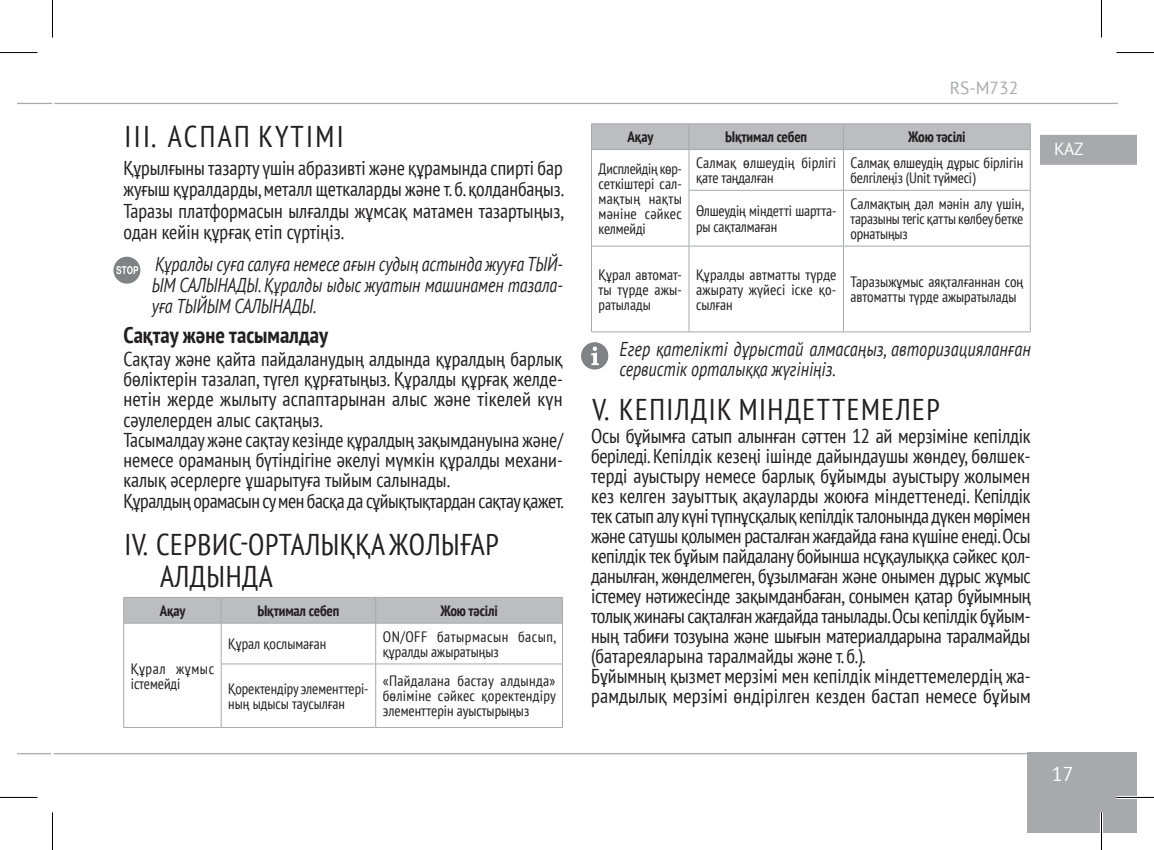
<style>
.page{position:relative;width:1154px;height:850px;background:#fff}
.page>*{position:absolute;margin:0;border:0;box-sizing:border-box;transform-origin:0 0}
.t1{font:condensed 30px/32.5px "PT Sans";letter-spacing:.02em;color:#231f20}
.t2{font:condensed 30px "PT Sans";letter-spacing:.05em;color:#231f20}
.t3{font:condensed 30px "PT Sans";letter-spacing:.08em;color:#231f20}
.Heading_2{font:700 condensed 22.5px "PT Sans";color:#231f20}
.t4{font:condensed 20px/20px "PT Sans";color:#231f20;text-align:justify}
.Footnote_1{font:italic 20px/21.2px "PT Sans";color:#231f20;text-align:justify;scale:.8 1}
.Footnote_1-2{font:italic 20px/20px "PT Sans";color:#231f20;scale:.81 1}
.t5{font:condensed 20px "PT Sans";letter-spacing:-.025em;color:#231f20}
.t6{font:20px "PT Sans";color:#fff}
.t7{font:17.5px "PT Sans";color:#a8a9ad}
.t8{font:17.5px "PT Sans";color:#fff}
.Plain_Text{font:condensed 15px/15px "PT Sans";color:#231f20}
.Plain_Text_Header{font:700 condensed 15px "PT Sans";letter-spacing:-.01em;color:#231f20}
.Plain_Text-2{font:condensed 15px/15px "PT Sans";letter-spacing:.03em;color:#231f20}
.Plain_Text-3{font:condensed 15px/15px "PT Sans";letter-spacing:.02em;color:#231f20}
</style>
<div class="page">
<div style="left:1027px;top:752px;width:110px;height:80px;background:#a8a9ad"></div>
<hr style="left:17px;top:103px;width:35px;height:1px;background:#a8a9ad">
<hr style="left:17px;top:752px;width:34px;height:2px;background:#a8a9ad">
<hr style="left:54px;top:752px;width:1008px;height:2px;background:#a8a9ad">
<div style="left:1040px;top:135px;width:97px;height:30px;background:#a8a9ad"></div>
<hr style="left:54px;top:103px;width:1064px;height:1px;background:#a8a9ad">
<hr style="left:123px;top:596px;width:98px;height:1px;background:#a8a9ad">
<hr style="left:221px;top:596px;width:155px;height:1px;background:#a8a9ad">
<hr style="left:376px;top:596px;width:187px;height:1px;background:#a8a9ad">
<div style="left:123px;top:597px;width:440px;height:25px;background:#bcbdc0"></div>
<hr style="left:123px;top:622px;width:98px;height:1px;background:#a8a9ad">
<hr style="left:123px;top:623px;width:1px;height:40px;background:#a8a9ad">
<hr style="left:221px;top:622px;width:155px;height:1px;background:#a8a9ad">
<hr style="left:221px;top:623px;width:1px;height:40px;background:#a8a9ad">
<hr style="left:376px;top:622px;width:187px;height:1px;background:#a8a9ad">
<hr style="left:375px;top:623px;width:1px;height:40px;background:#a8a9ad">
<hr style="left:562px;top:623px;width:1px;height:40px;background:#a8a9ad">
<hr style="left:123px;top:663px;width:1px;height:63px;background:#a8a9ad">
<hr style="left:221px;top:663px;width:155px;height:1px;background:#a8a9ad">
<hr style="left:221px;top:664px;width:1px;height:62px;background:#a8a9ad">
<hr style="left:376px;top:663px;width:187px;height:1px;background:#a8a9ad">
<hr style="left:375px;top:664px;width:1px;height:62px;background:#a8a9ad">
<hr style="left:562px;top:664px;width:1px;height:62px;background:#a8a9ad">
<hr style="left:123px;top:726px;width:98px;height:1px;background:#a8a9ad">
<hr style="left:221px;top:726px;width:155px;height:1px;background:#a8a9ad">
<hr style="left:376px;top:726px;width:187px;height:1px;background:#a8a9ad">
<svg style="left:113px;top:256px;width:27px;height:27px"></svg>
<hr style="left:591px;top:123px;width:98px;height:1px;background:#a8a9ad">
<hr style="left:689px;top:123px;width:154px;height:1px;background:#a8a9ad">
<hr style="left:843px;top:123px;width:187px;height:1px;background:#a8a9ad">
<div style="left:591px;top:124px;width:440px;height:25px;background:#bcbdc0"></div>
<hr style="left:591px;top:149px;width:98px;height:1px;background:#a8a9ad">
<hr style="left:591px;top:150px;width:1px;height:40px;background:#a8a9ad">
<hr style="left:689px;top:149px;width:154px;height:1px;background:#a8a9ad">
<hr style="left:688px;top:150px;width:1px;height:40px;background:#a8a9ad">
<hr style="left:843px;top:149px;width:187px;height:1px;background:#a8a9ad">
<hr style="left:843px;top:150px;width:1px;height:40px;background:#a8a9ad">
<hr style="left:1030px;top:150px;width:1px;height:40px;background:#a8a9ad">
<hr style="left:591px;top:190px;width:1px;height:56px;background:#a8a9ad">
<hr style="left:689px;top:190px;width:154px;height:1px;background:#a8a9ad">
<hr style="left:688px;top:190px;width:1px;height:56px;background:#a8a9ad">
<hr style="left:843px;top:190px;width:187px;height:1px;background:#a8a9ad">
<hr style="left:843px;top:190px;width:1px;height:56px;background:#a8a9ad">
<hr style="left:1030px;top:190px;width:1px;height:56px;background:#a8a9ad">
<hr style="left:591px;top:245px;width:98px;height:1px;background:#a8a9ad">
<hr style="left:591px;top:246px;width:1px;height:85px;background:#a8a9ad">
<hr style="left:689px;top:245px;width:154px;height:1px;background:#a8a9ad">
<hr style="left:688px;top:246px;width:1px;height:85px;background:#a8a9ad">
<hr style="left:843px;top:245px;width:187px;height:1px;background:#a8a9ad">
<hr style="left:843px;top:246px;width:1px;height:85px;background:#a8a9ad">
<hr style="left:1030px;top:246px;width:1px;height:85px;background:#a8a9ad">
<hr style="left:591px;top:331px;width:98px;height:1px;background:#a8a9ad">
<hr style="left:689px;top:331px;width:154px;height:1px;background:#a8a9ad">
<hr style="left:843px;top:331px;width:187px;height:1px;background:#a8a9ad">
<svg style="left:581px;top:342px;width:27px;height:27px"></svg>
<hr style="left:1116px;top:795px;width:38px;height:3px;background:#fff">
<hr style="left:1100px;top:812px;width:3px;height:37px;background:#fff">
<hr style="left:0;top:52px;width:38px;height:1px;background:#000">
<hr style="left:1116px;top:52px;width:38px;height:1px;background:#000">
<hr style="left:0;top:796px;width:38px;height:1px;background:#000">
<hr style="left:1116px;top:796px;width:38px;height:1px;background:#000">
<hr style="left:52px;top:0;width:1px;height:38px;background:#000">
<hr style="left:52px;top:812px;width:1px;height:37px;background:#000">
<hr style="left:1101px;top:0;width:1px;height:38px;background:#000">
<hr style="left:1101px;top:812px;width:1px;height:37px;background:#000">
<p class="t3" style="left:125px;top:117px;width:221px">III. АСПАП КҮТІМІ</p>
<p class="t4" style="left:123px;top:157px;width:442px;line-height:21.2px">Құрылғыны тазарту үшін абразивті және құрамында спирті бар жуғыш құралдарды, металл щеткаларды және т. б. қолданбаңыз.<br>Таразы платформасын ылғалды жұмсақ матамен тазартыңыз, одан кейін құрғақ етіп сүртіңіз.</p>
<p class="Footnote_1" style="left:152px;top:252px;width:515px">Құралды суға салуға немесе ағын судың астында жууға ТЫЙ-ЫМ САЛЫНАДЫ. Құралды ыдыс жуатын машинамен тазала&shy;уға ТЫЙЫМ САЛЫНАДЫ.</p>
<p class="Heading_2" style="left:123px;top:320px;width:206px">Сақтау және тасымалдау</p>
<p class="t4" style="left:123px;top:349px;width:441px">Сақтау және қайта пайдаланудың алдында құралдың барлық бөліктерін тазалап, түгел құрғатыңыз. Құралды құрғақ желде&shy;нетін жерде жылыту аспаптарынан алыс және тікелей күн сәулелерден алыс сақтаңыз.</p>
<p class="t4" style="left:123px;top:429px;width:441px">Тасымалдау және сақтау кезінде құралдың зақымдануына және/ немесе ораманың бүтіндігіне әкелуі мүмкін құралды механи&shy;калық әсерлерге ұшарытуға тыйым салынады.</p>
<p class="t5" style="left:123px;top:487px;width:442px">Құралдың орамасын су мен басқа да сұйықтықтардан сақтау қажет.</p>
<p class="t1" style="left:160px;top:527px;width:340px;text-indent:-35px">IV. СЕРВИС-ОРТАЛЫҚҚА ЖОЛЫҒАР<br>АЛДЫНДА</p>
<p class="Plain_Text_Header" style="left:160px;top:600px;width:27px">Ақау</p>
<p class="Plain_Text_Header" style="left:257px;top:600px;width:84px">Ықтимал себеп</p>
<p class="Plain_Text_Header" style="left:440px;top:600px;width:59px">Жою тәсілі</p>
<p class="Plain_Text-3" style="left:131px;top:660px;width:85px">Құрал жұмыс істемейді</p>
<p class="Plain_Text" style="left:228px;top:636px;width:100px">Құрал қослымаған</p>
<p class="Plain_Text-2" style="left:383px;top:628px;width:175px">ON/OFF батырмасын басып, құралды ажыратыңыз</p>
<p class="Plain_Text" style="left:228px;top:680px;width:142px">Қоректендіру элементтері&shy;ның ыдысы таусылған</p>
<p class="Plain_Text" style="left:383px;top:673px;width:175px;text-align:justify">«Пайдалана бастау алдында» бөліміне сәйкес қоректендіру элементтерін ауыстырыңыз</p>
<p class="t7" style="left:950px;top:77px;width:70px">RS-M732</p>
<p class="Plain_Text_Header" style="left:627px;top:127px;width:27px">Ақау</p>
<p class="Plain_Text_Header" style="left:725px;top:127px;width:84px">Ықтимал себеп</p>
<p class="Plain_Text_Header" style="left:908px;top:127px;width:59px">Жою тәсілі</p>
<p class="Plain_Text" style="left:598px;top:160px;width:85px;text-align:justify">Дисплейдің көр&shy;сеткіштері сал&shy;мақтың нақты мәніне сәйкес келмейді</p>
<p class="Plain_Text" style="left:696px;top:155px;width:142px">Салмақ өлшеудің бірлігі қате таңдалған</p>
<p class="Plain_Text" style="left:850px;top:155px;width:174px">Салмақ өлшеудің дұрыс бірлігін белгілеңіз (Unit түймесі)</p>
<p class="Plain_Text" style="left:696px;top:203px;width:142px">Өлшеудің міндетті шартта&shy;ры сақталмаған</p>
<p class="Plain_Text" style="left:850px;top:196px;width:175px;text-align:justify">Салмақтың дәл мәнін алу үшін, таразыны тегіс қатты көлбеу бетке орнатыңыз</p>
<p class="Plain_Text" style="left:598px;top:266px;width:85px;text-align:justify">Құрал автомат&shy;ты түрде ажы&shy;ратылады</p>
<p class="Plain_Text" style="left:696px;top:266px;width:142px;text-align:justify">Құралды автматты түрде ажырату жүйесі іске қо&shy;сылған</p>
<p class="Plain_Text" style="left:850px;top:274px;width:174px">Таразыжұмыс аяқталғаннан соң автоматты түрде ажыратылады</p>
<p class="Footnote_1-2" style="left:619px;top:339px;width:509px">Егер қателікті дұрыстай алмасаңыз, авторизацияланған сервистік орталыққа жүгініңіз.</p>
<p class="t2" style="left:592px;top:389px;width:349px">V. КЕПІЛДІК МІНДЕТТЕМЕЛЕР</p>
<p class="t4" style="left:591px;top:425px;width:441px">Осы бұйымға сатып алынған сәттен 12 ай мерзіміне кепілдік беріледі. Кепілдік кезеңі ішінде дайындаушы жөндеу, бөлшек&shy;терді ауыстыру немесе барлық бұйымды ауыстыру жолымен кез келген зауыттық ақауларды жоюға міндеттенеді. Кепілдік тек сатып алу күні түпнұсқалық кепілдік талонында дүкен мөрімен және сатушы қолымен расталған жағдайда ғана күшіне енеді. Осы кепілдік тек бұйым пайдалану бойынша нсұқаулыққа сәйкес қол&shy;данылған, жөнделмеген, бұзылмаған және онымен дұрыс жұмыс істемеу нәтижесінде зақымданбаған, сонымен қатар бұйымның толық жинағы сақталған жағдайда танылады. Осы кепілдік бұйым&shy;ның табиғи тозуына және шығын материалдарына таралмайды (батареяларына таралмайды және т. б.).</p>
<p class="t4" style="left:591px;top:665px;width:441px">Бұйымның қызмет мерзімі мен кепілдік міндеттемелердің жа&shy;рамдылық мерзімі өндірілген кезден бастап немесе бұйым</p>
<p class="t8" style="left:1054px;top:137px;width:31px">KAZ</p>
<p class="t6" style="left:1052px;top:760px;width:23px">17</p>
</div>
